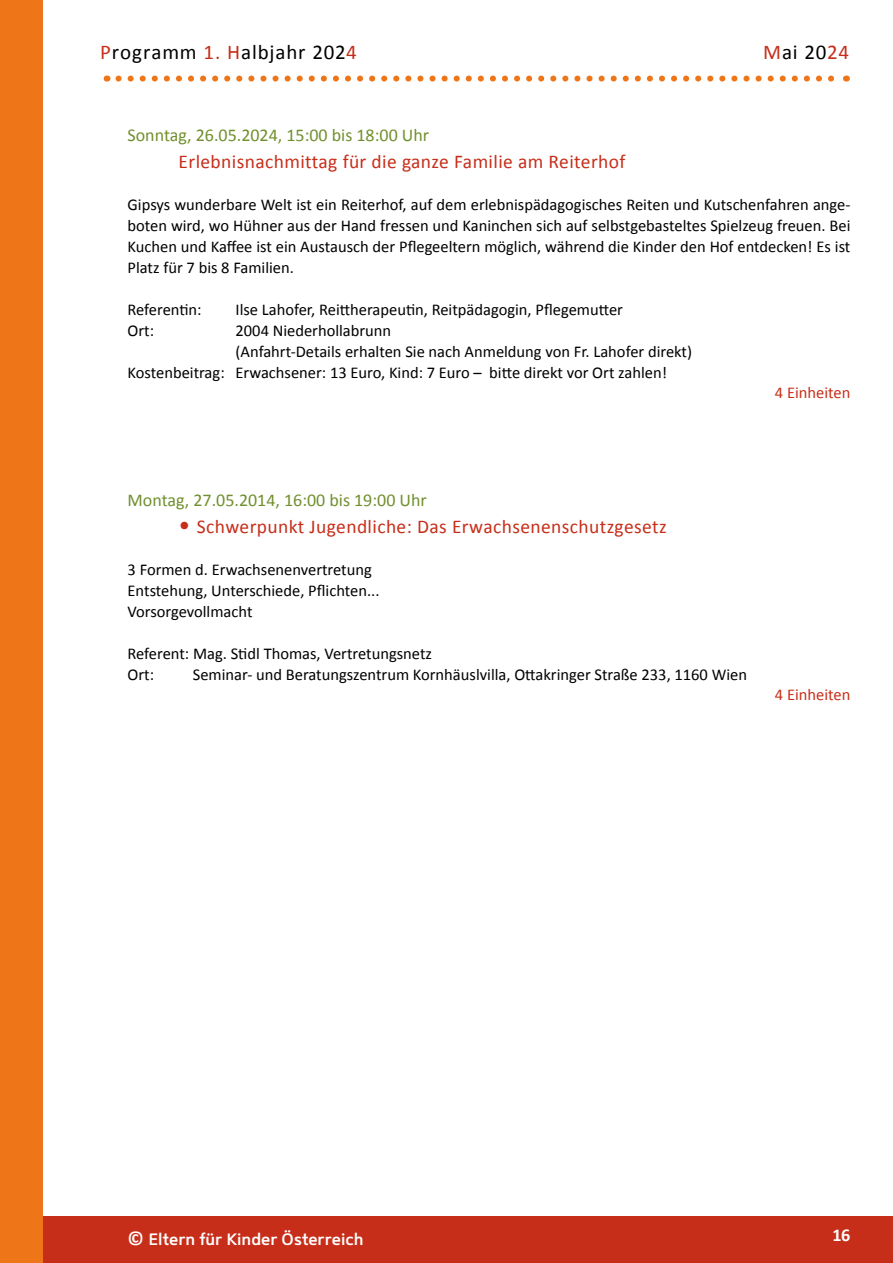
<style>
.page{position:relative;width:893px;height:1263px;background:#fff}
.page>*{position:absolute;margin:0;border:0;box-sizing:border-box;transform-origin:0 0}
.t1{font:21px "Calibri";letter-spacing:.04em;color:#000}
.Seminarüberschrift{font:19.5px "Calibri";letter-spacing:.02em;color:#c72e19}
.t2{font:700 18.15px "Calibri";color:#fff}
.Datum{font:18px "Calibri";color:#718f2d}
.Fliesstext{font:16.5px/21px "Calibri";color:#000;text-align:justify}
.t3{font:600 16.5px "Mentone";color:#fff}
.Einheiten{font:16.5px "Calibri";color:#c72e19}
.s1{color:#c72e19}
.s2{font-size:24px}
.s3{font-family:"Calibri";font-weight:700;font-size:19.8px}
</style>
<div class="page">
<div style="left:0;top:1216px;width:893px;height:47px;background:#c72e19"></div>
<div style="left:0;top:0;width:43px;height:1263px;background:#ee7518"></div>
<svg style="left:118px;top:76px;width:716px;height:6px"></svg>
<p class="t1" style="left:100px;top:39px;width:258px"><span class="s1">P</span>rogramm <span class="s1">1. H</span>albjahr 202<span class="s1">4</span></p>
<p class="t1" style="left:763px;top:39px;width:87px"><span class="s1">M</span>ai 20<span class="s1">24</span></p>
<p class="Datum" style="left:128px;top:124px;width:303px">Sonntag, 26.05.2024, 15:00 bis 18:00 Uhr</p>
<p class="Seminarüberschrift" style="left:179px;top:149px;width:448px">Erlebnisnachmittag für die ganze Familie am Reiterhof</p>
<p class="Fliesstext" style="left:128px;top:193px;width:724px">Gipsys wunderbare Welt ist ein Reiterhof, auf dem erlebnispädagogisches Reiten und Kutschenfahren ange&shy;boten wird, wo Hühner aus der Hand fressen und Kaninchen sich auf selbstgebasteltes Spielzeug freuen. Bei Kuchen und Kaffee ist ein Austausch der Pflegeeltern möglich, während die Kinder den Hof entdecken! Es ist Platz für 7 bis 8 Familien.</p>
<p class="Fliesstext" style="left:128px;top:298px;width:76px">Referentin:</p>
<p class="Fliesstext" style="left:236px;top:298px;width:389px">Ilse Lahofer, Reittherapeutin, Reitpädagogin, Pflegemutter</p>
<p class="Fliesstext" style="left:128px;top:319px;width:28px">Ort:</p>
<p class="Fliesstext" style="left:236px;top:319px;width:157px">2004 Niederhollabrunn</p>
<p class="Fliesstext" style="left:236px;top:340px;width:458px">(Anfahrt-Details erhalten Sie nach Anmeldung von Fr. Lahofer direkt)</p>
<p class="Fliesstext" style="left:128px;top:361px;width:541px">Kostenbeitrag: Erwachsener: 13 Euro, Kind: 7 Euro – bitte direkt vor Ort zahlen!</p>
<p class="Einheiten" style="left:775px;top:382px;width:77px">4 Einheiten</p>
<p class="Datum" style="left:128px;top:489px;width:301px">Montag, 27.05.2014, 16:00 bis 19:00 Uhr</p>
<p class="Seminarüberschrift" style="left:179px;top:514px;width:490px"><span class="s2">•</span> Schwerpunkt Jugendliche: Das Erwachsenenschutzgesetz</p>
<p class="Fliesstext" style="left:128px;top:558px;width:246px">3 Formen d. Erwachsenenvertretung</p>
<p class="Fliesstext" style="left:128px;top:579px;width:254px">Entstehung, Unterschiede, Pflichten...</p>
<p class="Fliesstext" style="left:128px;top:600px;width:126px">Vorsorgevollmacht</p>
<p class="Fliesstext" style="left:128px;top:642px;width:306px">Referent: Mag. Stidl Thomas, Vertretungsnetz</p>
<p class="Fliesstext" style="left:128px;top:663px;width:28px">Ort:</p>
<p class="Fliesstext" style="left:193px;top:663px;width:556px">Seminar- und Beratungszentrum Kornhäuslvilla, Ottakringer Straße 233, 1160 Wien</p>
<p class="Einheiten" style="left:775px;top:684px;width:77px">4 Einheiten</p>
<p class="t3" style="left:128px;top:1229px;width:237px"><span class="s3">©</span> Eltern für Kinder Österreich</p>
<p class="t2" style="left:832px;top:1223px;width:20px">16</p>
</div>
